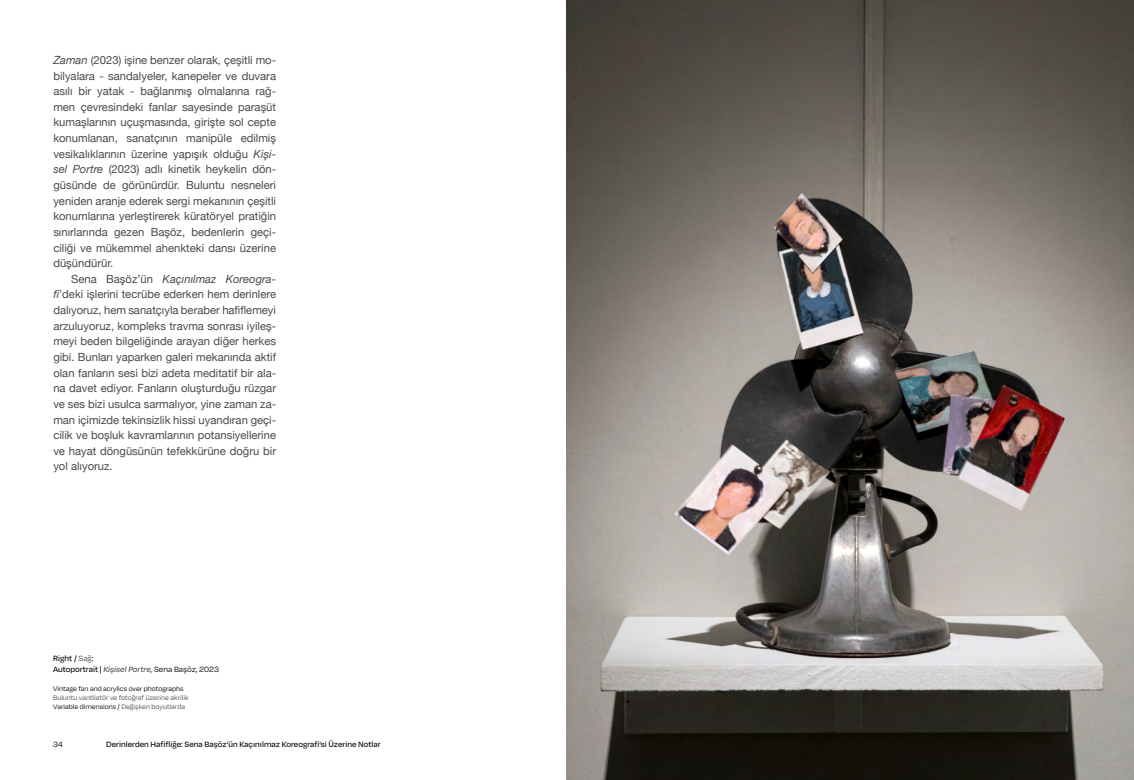
<style>
.page{position:relative;width:1134px;height:780px;background:#fff}
.page>*{position:absolute;margin:0;border:0;box-sizing:border-box;transform-origin:0 0}
.t1{font:11.25px/15.6px "Helvetica Neue";color:#4a4a49;text-align:justify}
.t2{font:500 8.75px/10.5px "Degular";color:#000}
.t3{font:8.75px "Degular";color:#000}
.t4{font:7.5px/9px "Degular";color:#4a4a49}
.t5{font:7.5px "Degular";color:#000}
.s1{font-style:italic}
.s2{font-weight:400;color:#4a4a49}
.s3{font-style:italic;color:#4a4a49}
.s4{font-weight:400}
.s5{color:#000}
</style>
<div class="page">
<img style="left:567px;top:0;width:567px;height:780px">
<p class="t1" style="left:53px;top:53px;width:224px"><span class="s1">Zaman</span> (2023) işine benzer olarak, çeşitli mo&shy;bilyalara - sandalyeler, kanepeler ve duvara asılı bir yatak - bağlanmış olmalarına rağ&shy;men çevresindeki fanlar sayesinde paraşüt kumaşlarının uçuşmasında, girişte sol cepte konumlanan, sanatçının manipüle edilmiş vesikalıklarının üzerine yapışık olduğu <span class="s1">Kişi&shy;sel Portre</span> (2023) adlı kinetik heykelin dön&shy;güsünde de görünürdür. Buluntu nesneleri yeniden aranje ederek sergi mekanının çeşitli konumlarına yerleştirerek küratöryel pratiğin sınırlarında gezen Başöz, bedenlerin geçi&shy;ciliği ve mükemmel ahenkteki dansı üzerine düşündürür.</p>
<p class="t1" style="left:53px;top:272px;width:224px;text-indent:18px">Sena Başöz’ün <span class="s1">Kaçınılmaz Koreogra&shy;fi</span>’deki işlerini tecrübe ederken hem derinlere dalıyoruz, hem sanatçıyla beraber hafiflemeyi arzuluyoruz, kompleks travma sonrası iyileş&shy;meyi beden bilgeliğinde arayan diğer herkes gibi. Bunları yaparken galeri mekanında aktif olan fanların sesi bizi adeta meditatif bir ala&shy;na davet ediyor. Fanların oluşturduğu rüzgar ve ses bizi usulca sarmalıyor, yine zaman za&shy;man içimizde tekinsizlik hissi uyandıran geçi&shy;cilik ve boşluk kavramlarının potansiyellerine ve hayat döngüsünün tefekkürüne doğru bir yol alıyoruz.</p>
<p class="t2" style="left:53px;top:652px;width:167px">Right / <span class="s2">Sağ</span>:<br>Autoportrait | <span class="s3">Kişisel Portre</span><span class="s4">, Sena Başöz, 2023</span></p>
<p class="t5" style="left:53px;top:684px;width:132px">Vintage fan and acrylics over photographs</p>
<p class="t4" style="left:53px;top:693px;width:137px">Buluntu vantilatör ve fotoğraf üzerine akrilik<br><span class="s5">Variable dimensions /</span> Değişken boyutlarda</p>
<p class="t2" style="left:106px;top:739px;width:276px">Derinlerden Hafifliğe: Sena Başöz’ün Kaçınılmaz Koreografi’si Üzerine Notlar</p>
<p class="t3" style="left:53px;top:739px;width:11px">34</p>
</div>
